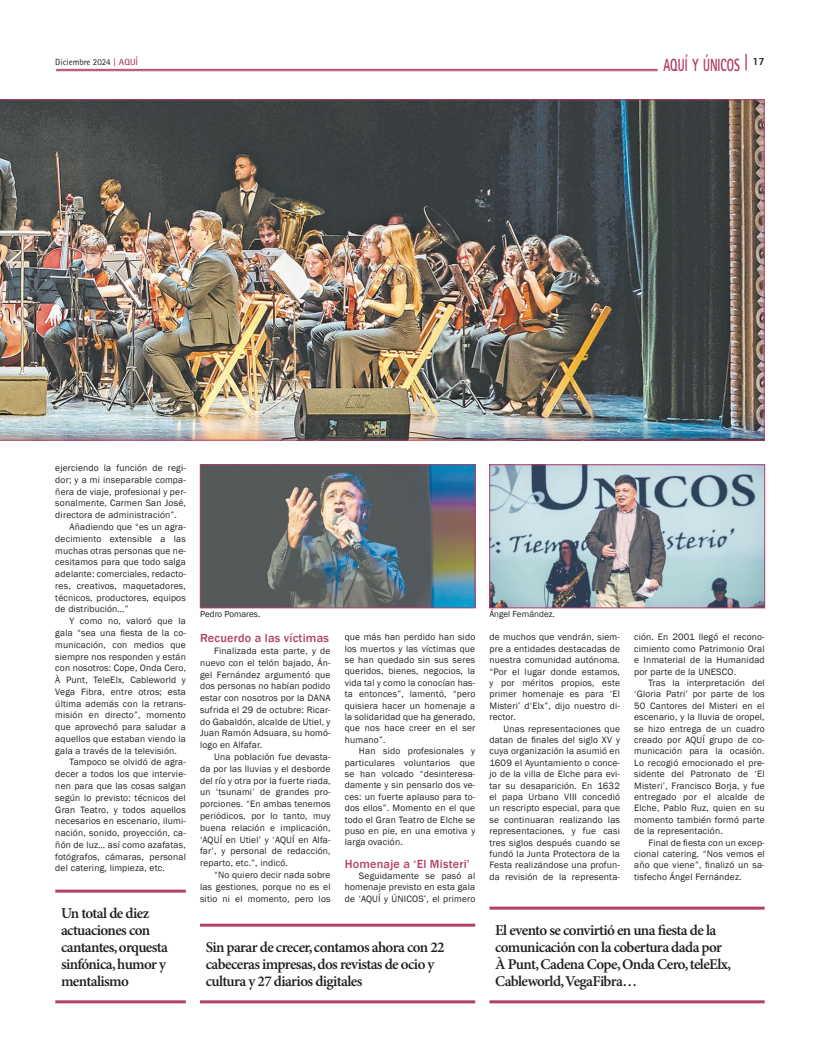
<style>
.page{position:relative;width:820px;height:1049px;background:#fff}
.page>*{position:absolute;margin:0;border:0;box-sizing:border-box;transform-origin:0 0}
.t1{font:800 17.6px "Rotis Sans Serif Std";color:#b23f6a;scale:.64 1}
.t2{font:600 15px/17px "Minion Pro";letter-spacing:-.04em;color:#231f20}
.t3{font:500 12.1px "Franklin Gothic";letter-spacing:.02em;color:#b23f6a}
.t4{font:9.5px/11.4px "Franklin Gothic";letter-spacing:.02em;color:#231f20;text-align:justify}
.t5{font:9px "Franklin Gothic";color:#231f20}
.t6{font:9px "Rotis Sans Serif Std";color:#231f20}
.s1{font-family:"Rotis Serif Std";font-weight:700;color:#b23f6a}
.s2{font-weight:700;color:#b23f6a}
.s3{font-size:18.2px}
</style>
<div class="page">
<hr style="left:200px;top:923px;width:275px;height:3px;background:#b23f6a">
<hr style="left:200px;top:1000px;width:275px;height:3px;background:#b23f6a">
<hr style="left:489px;top:906px;width:275px;height:3px;background:#b23f6a">
<hr style="left:489px;top:1000px;width:275px;height:3px;background:#b23f6a">
<hr style="left:55px;top:889px;width:131px;height:3px;background:#b23f6a">
<hr style="left:55px;top:1000px;width:131px;height:3px;background:#b23f6a">
<img style="left:202px;top:466px;width:271px;height:140px">
<div style="left:200px;top:464px;width:275px;height:144px;border:1px solid #b23f6a"></div>
<img style="left:491px;top:466px;width:271px;height:140px">
<div style="left:489px;top:464px;width:275px;height:144px;border:1px solid #b23f6a"></div>
<img style="left:0;top:99px;width:764px;height:342px">
<hr style="left:56px;top:69px;width:601px;height:1px;background:#b23f6a">
<hr style="left:56px;top:71px;width:601px;height:1px;background:#b23f6a">
<p class="t6" style="left:55px;top:57px;width:84px">Diciembre 2024 <span class="s1">|</span> <span class="s2">AQUÍ</span></p>
<h1 class="t1" style="left:663px;top:54px;width:160px">AQUÍ Y ÚNICOS <span class="s3">|</span> <sup>17</sup></h1>
<p class="t4" style="left:55px;top:462px;width:132px">ejerciendo la función de regi-</p>
<p class="t4" style="left:55px;top:474px;width:132px">dor; y a mi inseparable compa-</p>
<p class="t4" style="left:55px;top:486px;width:132px">ñera de viaje, profesional y per-</p>
<p class="t4" style="left:55px;top:498px;width:132px">sonalmente, Carmen San José,</p>
<p class="t4" style="left:55px;top:509px;width:123px">directora de administración”.</p>
<p class="t4" style="left:69px;top:521px;width:118px">Añadiendo que “es un agra-</p>
<p class="t4" style="left:55px;top:533px;width:132px">decimiento extensible a las</p>
<p class="t4" style="left:55px;top:545px;width:132px">muchas otras personas que ne-</p>
<p class="t4" style="left:55px;top:557px;width:132px">cesitamos para que todo salga</p>
<p class="t4" style="left:55px;top:568px;width:132px">adelante: comerciales, redacto-</p>
<p class="t4" style="left:55px;top:580px;width:132px">res, creativos, maquetadores,</p>
<p class="t4" style="left:55px;top:592px;width:132px">técnicos, productores, equipos</p>
<p class="t4" style="left:55px;top:604px;width:75px">de distribución…”</p>
<p class="t4" style="left:69px;top:615px;width:118px">Y como no, valoró que la</p>
<p class="t4" style="left:55px;top:627px;width:132px">gala “sea una fiesta de la co-</p>
<p class="t4" style="left:55px;top:639px;width:132px">municación, con medios que</p>
<p class="t4" style="left:55px;top:651px;width:132px">siempre nos responden y están</p>
<p class="t4" style="left:55px;top:663px;width:132px">con nosotros: Cope, Onda Cero,</p>
<p class="t4" style="left:55px;top:674px;width:132px">À Punt, TeleElx, Cableworld y</p>
<p class="t4" style="left:55px;top:686px;width:132px">Vega Fibra, entre otros; esta</p>
<p class="t4" style="left:55px;top:698px;width:132px">última además con la retrans-</p>
<p class="t4" style="left:55px;top:710px;width:132px">misión en directo”, momento</p>
<p class="t4" style="left:55px;top:721px;width:132px">que aprovechó para saludar a</p>
<p class="t4" style="left:55px;top:733px;width:132px">aquellos que estaban viendo la</p>
<p class="t4" style="left:55px;top:745px;width:123px">gala a través de la televisión.</p>
<p class="t4" style="left:69px;top:757px;width:118px">Tampoco se olvidó de agra-</p>
<p class="t4" style="left:55px;top:768px;width:132px">decer a todos los que intervie-</p>
<p class="t4" style="left:55px;top:780px;width:132px">nen para que las cosas salgan</p>
<p class="t4" style="left:55px;top:792px;width:132px">según lo previsto: técnicos del</p>
<p class="t4" style="left:55px;top:804px;width:132px">Gran Teatro, y todos aquellos</p>
<p class="t4" style="left:55px;top:816px;width:132px">necesarios en escenario, ilumi-</p>
<p class="t4" style="left:55px;top:827px;width:132px">nación, sonido, proyección, ca-</p>
<p class="t4" style="left:55px;top:839px;width:132px">ñón de luz… así como azafatas,</p>
<p class="t4" style="left:55px;top:851px;width:132px">fotógrafos, cámaras, personal</p>
<p class="t4" style="left:55px;top:863px;width:111px">del catering, limpieza, etc.</p>
<h2 class="t2" style="left:61px;top:905px;width:108px">Un total de diez actuaciones con cantantes, orquesta sinfónica, humor y mentalismo</h2>
<p class="t5" style="left:200px;top:609px;width:61px">Pedro Pomares.</p>
<p class="t5" style="left:489px;top:609px;width:67px">Ángel Fernández.</p>
<p class="t3" style="left:200px;top:631px;width:130px">Recuerdo a las víctimas</p>
<p class="t4" style="left:200px;top:645px;width:132px;line-height:11.8px;text-indent:14px">Finalizada esta parte, y de nuevo con el telón bajado, Án&shy;gel Fernández argumentó que dos personas no habían podido estar con nosotros por la DANA sufrida el 29 de octubre: Ricar&shy;do Gabaldón, alcalde de Utiel, y Juan Ramón Adsuara, su homó&shy;logo en Alfafar.</p>
<p class="t4" style="left:200px;top:751px;width:132px;line-height:11.8px;text-indent:14px">Una población fue devasta&shy;da por las lluvias y el desborde del río y otra por la fuerte riada, un ‘tsunami’ de grandes pro&shy;porciones. “En ambas tenemos periódicos, por lo tanto, muy buena relación e implicación, ‘AQUÍ en Utiel’ y ‘AQUÍ en Alfa&shy;far’, y personal de redacción, reparto, etc.”, indicó.</p>
<p class="t4" style="left:200px;top:869px;width:132px;line-height:11.8px;text-indent:14px">“No quiero decir nada sobre las gestiones, porque no es el sitio ni el momento, pero los</p>
<p class="t4" style="left:344px;top:631px;width:132px">que más han perdido han sido los muertos y las víctimas que se han quedado sin sus seres queridos, bienes, negocios, la vida tal y como la conocían has&shy;ta entonces”, lamentó, “pero quisiera hacer un homenaje a la solidaridad que ha generado, que nos hace creer en el ser humano”.</p>
<p class="t4" style="left:344px;top:745px;width:132px;text-indent:14px">Han sido profesionales y particulares voluntarios que se han volcado “desinteresa&shy;damente y sin pensarlo dos ve&shy;ces: un fuerte aplauso para to&shy;dos ellos”. Momento en el que todo el Gran Teatro de Elche se puso en pie, en una emotiva y larga ovación.</p>
<p class="t3" style="left:344px;top:856px;width:127px">Homenaje a ‘El Misteri’</p>
<p class="t4" style="left:344px;top:870px;width:132px;text-indent:14px">Seguidamente se pasó al homenaje previsto en esta gala de ‘AQUÍ y ÚNICOS’, el primero</p>
<p class="t4" style="left:489px;top:632px;width:132px">de muchos que vendrán, siem&shy;pre a entidades destacadas de nuestra comunidad autónoma. “Por el lugar donde estamos, y por méritos propios, este primer homenaje es para ‘El Misteri’ d‘Elx”, dijo nuestro di&shy;rector.</p>
<p class="t4" style="left:489px;top:723px;width:132px;text-indent:14px">Unas representaciones que datan de finales del siglo XV y cuya organización la asumió en 1609 el Ayuntamiento o conce&shy;jo de la villa de Elche para evi&shy;tar su desaparición. En 1632 el papa Urbano VIII concedió un rescripto especial, para que se continuaran realizando las representaciones, y fue casi tres siglos después cuando se fundó la Junta Protectora de la Festa realizándose una profun&shy;da revisión de la representa-</p>
<p class="t4" style="left:634px;top:632px;width:132px">ción. En 2001 llegó el recono&shy;cimiento como Patrimonio Oral e Inmaterial de la Humanidad por parte de la UNESCO.</p>
<p class="t4" style="left:634px;top:677px;width:132px;text-indent:14px">Tras la interpretación del ‘Gloria Patri’ por parte de los 50 Cantores del Misteri en el escenario, y la lluvia de oropel, se hizo entrega de un cuadro creado por AQUÍ grupo de co&shy;municación para la ocasión.<br>Lo recogió emocionado el pre&shy;sidente del Patronato de ‘El Misteri’, Francisco Borja, y fue entregado por el alcalde de Elche, Pablo Ruz, quien en su momento también formó parte de la representación.</p>
<p class="t4" style="left:634px;top:837px;width:132px;text-indent:14px">Final de fiesta con un excep&shy;cional catering. “Nos vemos el año que viene”, finalizó un sa&shy;tisfecho Ángel Fernández.</p>
<h2 class="t2" style="left:206px;top:939px;width:240px">Sin parar de crecer, contamos ahora con 22 cabeceras impresas, dos revistas de ocio y cultura y 27 diarios digitales</h2>
<h2 class="t2" style="left:495px;top:922px;width:237px">El evento se convirtió en una fiesta de la comunicación con la cobertura dada por À Punt, Cadena Cope, Onda Cero, teleElx, Cableworld,VegaFibra…</h2>
</div>
